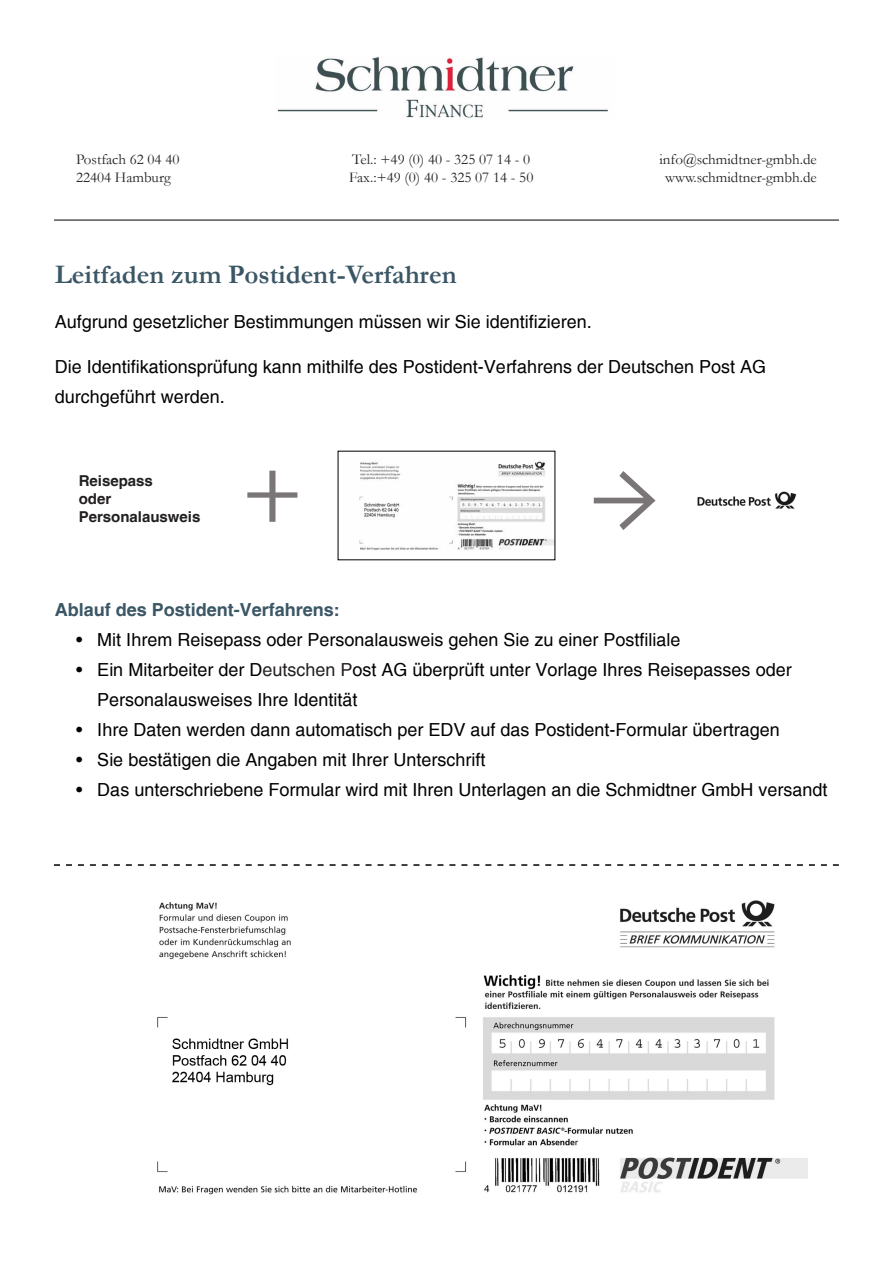
<style>
.page{position:relative;width:893px;height:1263px;background:#fff}
.page>*{position:absolute;margin:0;border:0;box-sizing:border-box;transform-origin:0 0}
.t1{font:105px "Minion Pro";color:#7a7677}
.t2{font:700 27px "Garamond";color:#3b5665}
.t3{font:18px/30px "Helvetica";color:#000}
.t4{font:700 18px "Helvetica";color:#3b5665}
.t5{font:15px/18px "Garamond";color:#221f1f}
.t6{font:700 15px/18px "Helvetica";color:#221f1f}
.s1{color:#231f20}
</style>
<div class="page">
<img style="left:278px;top:56px;width:330px;height:62px">
<img style="left:157px;top:900px;width:651px;height:295px">
<svg style="left:54px;top:864px;width:785px;height:2px"></svg>
<img style="left:359px;top:461px;width:194px;height:90px">
<img style="left:697px;top:491px;width:100px;height:18px">
<hr style="left:54px;top:220px;width:785px;height:1px;background:#000">
<p class="t5" style="left:76px;top:150px;width:105px">Postfach 62 04 40<br>22404 Hamburg</p>
<p class="t5" style="left:349px;top:150px;width:186px">Tel.: +49 (0) 40 - 325 07 14 - 0<br>Fax.:+49 (0) 40 - 325 07 14 - 50</p>
<p class="t5" style="left:659px;top:150px;width:159px;text-align:center">info@schmidtner-gmbh.de www.schmidtner-gmbh.de</p>
<h2 class="t2" style="left:55px;top:256px;width:403px">Leitfaden zum Postident-Verfahren</h2>
<p class="t3" style="left:55px;top:307px;width:539px">Aufgrund gesetzlicher Bestimmungen müssen wir Sie identifizieren.</p>
<p class="t3" style="left:55px;top:352px;width:713px">Die Identifikationsprüfung kann mithilfe des Postident-Verfahrens der Deutschen Post AG durchgeführt werden.</p>
<p class="t6" style="left:79px;top:471px;width:123px">Reisepass<br>oder<br>Personalausweis</p>
<h1 class="t1" style="left:242px;top:418px;width:62px">+</h1>
<h1 class="t1" style="left:590px;top:423px;width:70px">→</h1>
<p class="t4" style="left:55px;top:598px;width:287px">Ablauf des Postident-Verfahrens:</p>
<p class="t3" style="left:76px;top:625px;width:606px">• Mit Ihrem Reisepass oder Personalausweis gehen Sie zu einer Postfiliale</p>
<p class="t3" style="left:97px;top:655px;width:696px;text-indent:-21px">• Ein Mitarbeiter der D<span class="s1">eutschen P</span>ost AG überprüft unter Vorlage Ihres Reisepasses oder<br>Personalausweises Ihre Identität</p>
<p class="t3" style="left:76px;top:715px;width:705px">• Ihre Daten werden dann automatisch per EDV auf das Postident-Formular übertragen</p>
<p class="t3" style="left:76px;top:745px;width:411px">• Sie bestätigen die Angaben mit Ihrer Unterschrift</p>
<p class="t3" style="left:76px;top:775px;width:753px">• Das unterschriebene Formular wird mit Ihren Unterlagen an die Schmidtner GmbH versandt</p>
</div>
